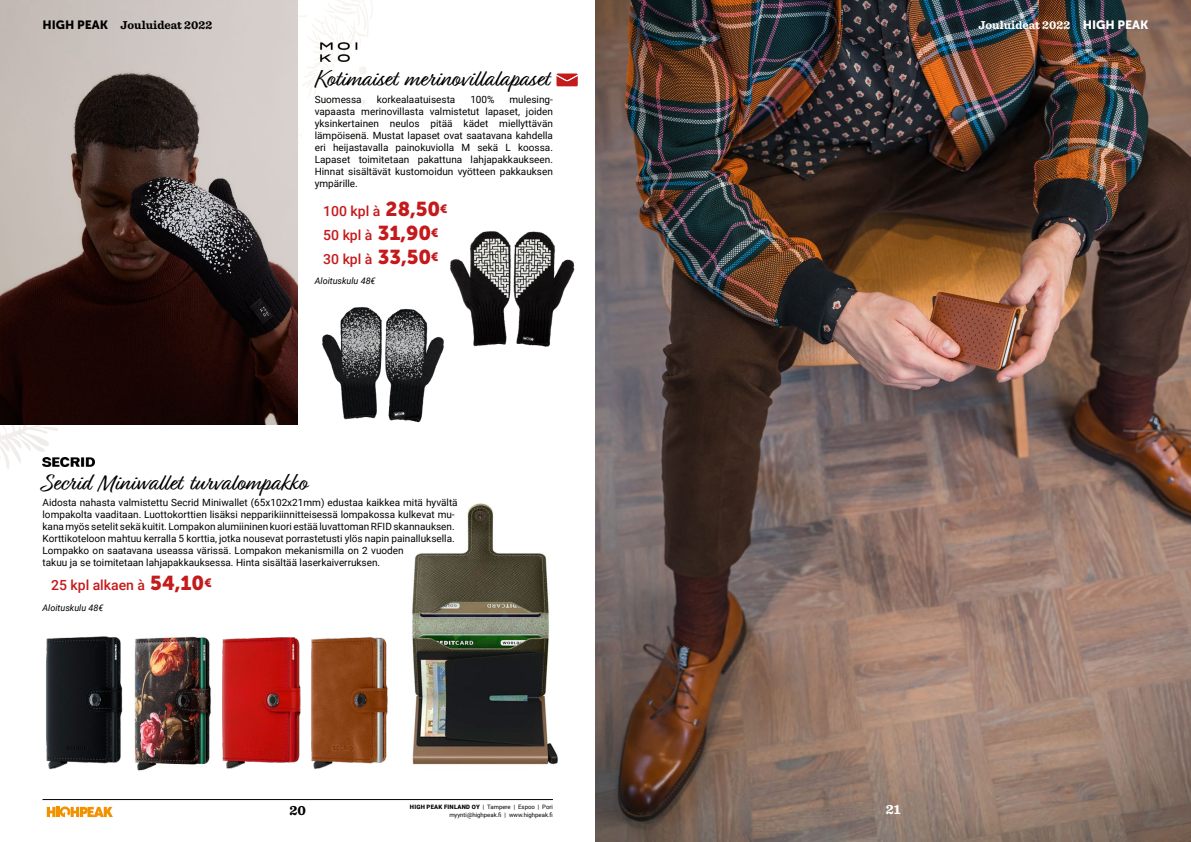
<style>
.page{position:relative;width:1191px;height:842px;background:#fff}
.page>*{position:absolute;margin:0;border:0;box-sizing:border-box;transform-origin:0 0}
.t1{font:24px "Relation";color:#000}
.t2{font:500 14px/23.8px "Roboto";color:#c51a1b}
.t3{font:700 14px "Sentinel";color:#000}
.t4{font:700 14px "Sentinel";color:#fff}
.t5{font:700 12px "Sentinel";color:#000}
.t6{font:700 12px "Sentinel";color:#fff}
.t7{font:10px/12px "Roboto";color:#000;text-align:justify}
.t8{font:italic 9px "Roboto";color:#000}
.t9{font:6px/8px "Roboto";color:#000;text-align:right}
.s1{font-family:"Museo Sans 900";font-weight:400}
.s2{font-family:"Museo Sans 900";font-weight:400;font-size:20px}
.s3{font-weight:900}
</style>
<div class="page">
<svg style="left:0;top:425px;width:95px;height:44px"></svg>
<svg style="left:556px;top:74px;width:22px;height:12px"></svg>
<img style="left:315px;top:37px;width:43px;height:29px">
<img style="left:450px;top:231px;width:125px;height:116px">
<img style="left:322px;top:307px;width:122px;height:116px">
<img style="left:0;top:0;width:298px;height:425px">
<hr style="left:43px;top:799px;width:510px;height:1px;background:#000">
<svg style="left:47px;top:806px;width:66px;height:11px"></svg>
<img style="left:325px;top:637px;width:63px;height:130px">
<img style="left:148px;top:636px;width:54px;height:133px">
<img style="left:202px;top:637px;width:123px;height:132px">
<img style="left:412px;top:503px;width:146px;height:262px">
<img style="left:43px;top:458px;width:51px;height:8px">
<img style="left:595px;top:0;width:596px;height:842px">
<img style="left:46px;top:636px;width:102px;height:135px">
<p class="t5" style="left:43px;top:16px;width:171px"><span class="s1">HIGH PEAK</span> Jouluideat 2022</p>
<h1 class="t1" style="left:315px;top:65px;width:235px">Kotimaiset merinovillalapaset</h1>
<p class="t7" style="left:315px;top:93px;width:48px">Suomessa</p>
<p class="t7" style="left:377px;top:93px;width:80px">korkealaatuisesta</p>
<p class="t7" style="left:470px;top:93px;width:26px">100%</p>
<p class="t7" style="left:315px;top:93px;width:240px;text-indent:195px">mulesing&shy;vapaasta merinovillasta valmistetut lapaset, joiden yksinkertainen neulos pitää kädet miellyttävän lämpöisenä. Mustat lapaset ovat saatavana kahdella eri heijastavalla painokuviolla M sekä L koossa.<br>Lapaset toimitetaan pakattuna lahjapakkaukseen.<br>Hinnat sisältävät kustomoidun vyötteen pakkauksen ympärille.</p>
<h2 class="t2" style="left:323px;top:199px;width:126px">100 kpl à <span class="s2">28,50</span><sup>€<br></sup>50 kpl à <span class="s2">31,90</span><sup>€<br></sup>30 kpl à <span class="s2">33,50</span><sup>€</sup></h2>
<p class="t8" style="left:315px;top:275px;width:62px">Aloituskulu 48€</p>
<h1 class="t1" style="left:43px;top:469px;width:265px">Secrid Miniwallet turvalompakko</h1>
<p class="t7" style="left:43px;top:496px;width:417px;text-align:left">Aidosta nahasta valmistettu Secrid Miniwallet (65x102x21mm) edustaa kaikkea mitä hyvältä lompakolta vaaditaan. Luottokorttien lisäksi nepparikiinnitteisessä lompakossa kulkevat mu&shy;kana myös setelit sekä kuitit. Lompakon alumiininen kuori estää luvattoman RFID skannauksen.<br>Korttikoteloon mahtuu kerralla 5 korttia, jotka nousevat porrastetusti ylös napin painalluksella.<br>Lompakko on saatavana useassa värissä. Lompakon mekanismilla on 2 vuoden<br>takuu ja se toimitetaan lahjapakkauksessa. Hinta sisältää laserkaiverruksen.</p>
<h2 class="t2" style="left:51px;top:573px;width:162px">25 kpl alkaen à <span class="s2">54,10</span><sup>€</sup></h2>
<p class="t8" style="left:43px;top:601px;width:62px">Aloituskulu 48€</p>
<h2 class="t3" style="left:289px;top:799px;width:18px">20</h2>
<p class="t9" style="left:410px;top:803px;width:144px"><span class="s3">HIGH PEAK FINLAND OY</span> | Tampere | Espoo | Pori myynti@highpeak.fi | www.highpeak.fi</p>
<p class="t6" style="left:978px;top:16px;width:171px">Jouluideat 2022 <span class="s1">HIGH PEAK</span></p>
<h2 class="t4" style="left:885px;top:798px;width:16px">21</h2>
</div>
